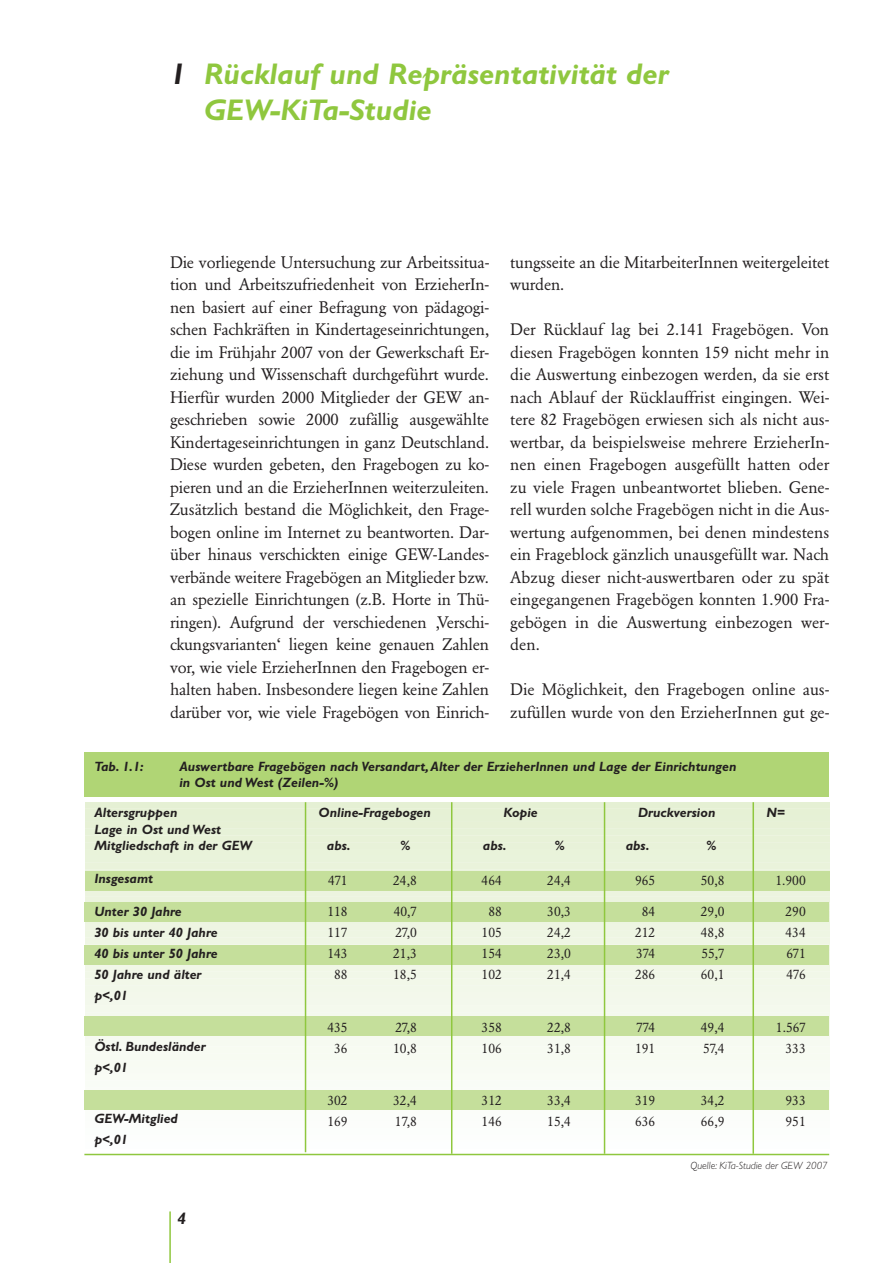
<style>
.page{position:relative;width:893px;height:1263px;background:#fff}
.page>*{position:absolute;margin:0;border:0;box-sizing:border-box;transform-origin:0 0}
.t1{font:italic 700 30px/36px "Gill Sans";color:#8fc73e}
.t2{font:16.5px/22.5px "Garamond BE";color:#231f20;text-align:justify}
.t3{font:italic 700 16.5px "Gill Sans";color:#231f20}
.t4{font:italic 700 13.5px/21px "Gill Sans";color:#231f20}
.t5{font:13.5px/21px "Garamond BE";color:#231f20}
.t6{font:italic 300 10.5px "Gill Sans";color:#231f20}
.s1{color:#231f20}
</style>
<div class="page">
<div style="left:85px;top:803px;width:744px;height:7px;background:#e5f0d4"></div>
<div style="left:85px;top:807px;width:744px;height:10px;background:#e6f1d5"></div>
<div style="left:85px;top:813px;width:744px;height:10px;background:#e6f1d6"></div>
<div style="left:85px;top:820px;width:744px;height:10px;background:#e7f1d6"></div>
<div style="left:85px;top:827px;width:744px;height:10px;background:#e7f2d8"></div>
<div style="left:85px;top:834px;width:744px;height:10px;background:#e8f2d8"></div>
<div style="left:85px;top:841px;width:744px;height:10px;background:#e8f2d9"></div>
<div style="left:85px;top:847px;width:744px;height:10px;background:#e9f3da"></div>
<div style="left:85px;top:854px;width:744px;height:10px;background:#e9f3db"></div>
<div style="left:85px;top:861px;width:744px;height:10px;background:#eaf3db"></div>
<svg style="left:85px;top:890px;width:744px;height:5px;background:#e4efd1"></svg>
<div style="left:85px;top:895px;width:744px;height:10px;background:#ecf4df"></div>
<div style="left:85px;top:915px;width:744px;height:10px;background:#c5df9b"></div>
<div style="left:85px;top:922px;width:744px;height:10px;background:#eef5e2"></div>
<div style="left:85px;top:929px;width:744px;height:10px;background:#eef6e3"></div>
<div style="left:85px;top:936px;width:744px;height:10px;background:#eff6e4"></div>
<svg style="left:85px;top:943px;width:744px;height:3px"></svg>
<div style="left:85px;top:963px;width:744px;height:10px;background:#f1f7e7"></div>
<div style="left:85px;top:970px;width:744px;height:10px;background:#f1f7e8"></div>
<div style="left:85px;top:977px;width:744px;height:10px;background:#f2f8e9"></div>
<div style="left:85px;top:984px;width:744px;height:10px;background:#f2f8ea"></div>
<div style="left:85px;top:990px;width:744px;height:10px;background:#f3f8eb"></div>
<div style="left:85px;top:997px;width:744px;height:10px;background:#f3f8ec"></div>
<div style="left:85px;top:1004px;width:744px;height:10px;background:#f4f9ed"></div>
<svg style="left:85px;top:1011px;width:744px;height:6px"></svg>
<div style="left:85px;top:1031px;width:744px;height:10px;background:#f6faf0"></div>
<div style="left:85px;top:1038px;width:744px;height:10px;background:#f6faf1"></div>
<div style="left:85px;top:1045px;width:744px;height:10px;background:#f7fbf2"></div>
<div style="left:85px;top:1052px;width:744px;height:10px;background:#f7fbf2"></div>
<div style="left:85px;top:1058px;width:744px;height:10px;background:#f8fbf3"></div>
<div style="left:85px;top:1065px;width:744px;height:10px;background:#f8fbf4"></div>
<div style="left:85px;top:1072px;width:744px;height:10px;background:#f9fcf5"></div>
<div style="left:85px;top:1079px;width:744px;height:10px;background:#f9fcf6"></div>
<svg style="left:85px;top:1086px;width:744px;height:5px"></svg>
<div style="left:85px;top:1106px;width:744px;height:10px;background:#fbfdf9"></div>
<div style="left:85px;top:1113px;width:744px;height:10px;background:#fbfdfa"></div>
<div style="left:85px;top:1120px;width:744px;height:10px;background:#fcfdfb"></div>
<div style="left:85px;top:871px;width:744px;height:19px;background:#c5df9b"></div>
<div style="left:84px;top:902px;width:745px;height:19px;background:#c5df9b"></div>
<div style="left:84px;top:946px;width:745px;height:19px;background:#c5df9b"></div>
<hr style="left:169px;top:1211px;width:2px;height:52px;background:#8fc73e">
<div style="left:84px;top:1017px;width:745px;height:19px;background:#c5df9b"></div>
<div style="left:84px;top:1091px;width:745px;height:19px;background:#c5df9b"></div>
<div style="left:84px;top:752px;width:745px;height:44px;background:#b0d575"></div>
<hr style="left:451px;top:802px;width:1px;height:352px;background:#8fc73e">
<hr style="left:305px;top:802px;width:1px;height:350px;background:#8fc73e">
<hr style="left:84px;top:1154px;width:745px;height:1px;background:#8fc73e">
<hr style="left:604px;top:802px;width:1px;height:352px;background:#8fc73e">
<hr style="left:752px;top:802px;width:2px;height:352px;background:#8fc73e">
<h1 class="t1" style="left:204px;top:59px;width:466px;text-indent:-34px"><span class="s1">1</span> Rücklauf und Repräsentativität der<br>GEW-KiTa-Studie</h1>
<p class="t2" style="left:170px;top:252px;width:321px">Die vorliegende Untersuchung zur Arbeitssitua&shy;tion und Arbeitszufriedenheit von ErzieherIn&shy;nen basiert auf einer Befragung von pädagogi&shy;schen Fachkräften in Kindertageseinrichtungen, die im Frühjahr 2007 von der Gewerkschaft Er&shy;ziehung und Wissenschaft durchgeführt wurde.<br>Hierfür wurden 2000 Mitglieder der GEW an&shy;geschrieben sowie 2000 zufällig ausgewählte Kindertageseinrichtungen in ganz Deutschland.<br>Diese wurden gebeten, den Fragebogen zu ko&shy;pieren und an die ErzieherInnen weiterzuleiten.<br>Zusätzlich bestand die Möglichkeit, den Frage&shy;bogen online im Internet zu beantworten. Dar&shy;über hinaus verschickten einige GEW-Landes&shy;verbände weitere Fragebögen an Mitglieder bzw. an spezielle Einrichtungen (z.B. Horte in Thü&shy;ringen). Aufgrund der verschiedenen ‚Verschi&shy;ckungsvarianten‘ liegen keine genauen Zahlen vor, wie viele ErzieherInnen den Fragebogen er&shy;halten haben. Insbesondere liegen keine Zahlen darüber vor, wie viele Fragebögen von Einrich-</p>
<p class="t2" style="left:510px;top:252px;width:321px">tungsseite an die MitarbeiterInnen weitergeleitet wurden.</p>
<p class="t2" style="left:510px;top:320px;width:320px">Der Rücklauf lag bei 2.141 Fragebögen. Von diesen Fragebögen konnten 159 nicht mehr in die Auswertung einbezogen werden, da sie erst nach Ablauf der Rücklauffrist eingingen. Wei&shy;tere 82 Fragebögen erwiesen sich als nicht aus&shy;wertbar, da beispielsweise mehrere ErzieherIn&shy;nen einen Fragebogen ausgefüllt hatten oder zu viele Fragen unbeantwortet blieben. Gene&shy;rell wurden solche Fragebögen nicht in die Aus&shy;wertung aufgenommen, bei denen mindestens ein Frageblock gänzlich unausgefüllt war. Nach Abzug dieser nicht-auswertbaren oder zu spät eingegangenen Fragebögen konnten 1.900 Fra&shy;gebögen in die Auswertung einbezogen wer&shy;den.</p>
<p class="t2" style="left:510px;top:680px;width:320px">Die Möglichkeit, den Fragebogen online aus&shy;zufüllen wurde von den ErzieherInnen gut ge-</p>
<p class="t4" style="left:94px;top:757px;width:51px">Tab. 1.1:</p>
<p class="t4" style="left:179px;top:759px;width:558px;line-height:16.2px">Auswertbare Fragebögen nach Versandart,Alter der ErzieherInnen und Lage der Einrichtungen in Ost und West (Zeilen-%)</p>
<p class="t4" style="left:94px;top:803px;width:85px">Altersgruppen</p>
<p class="t4" style="left:319px;top:803px;width:114px">Online-Fragebogen</p>
<p class="t4" style="left:503px;top:803px;width:36px">Kopie</p>
<p class="t4" style="left:638px;top:803px;width:79px">Druckversion</p>
<p class="t4" style="left:767px;top:803px;width:20px">N=</p>
<p class="t4" style="left:94px;top:822px;width:159px;line-height:16.5px">Lage in Ost und West<br>Mitgliedschaft in der GEW</p>
<p class="t4" style="left:327px;top:836px;width:25px">abs.</p>
<p class="t4" style="left:400px;top:836px;width:11px">%</p>
<p class="t4" style="left:483px;top:836px;width:25px">abs.</p>
<p class="t4" style="left:555px;top:836px;width:11px">%</p>
<p class="t4" style="left:626px;top:836px;width:25px">abs.</p>
<p class="t4" style="left:707px;top:836px;width:11px">%</p>
<p class="t4" style="left:94px;top:869px;width:60px">Insgesamt</p>
<p class="t4" style="left:94px;top:902px;width:125px">Unter 30 Jahre<br>30 bis unter 40 Jahre<br>40 bis unter 50 Jahre<br>50 Jahre und älter p&lt;,01</p>
<p class="t4" style="left:94px;top:1037px;width:113px">Östl. Bundesländer p&lt;,01</p>
<p class="t4" style="left:94px;top:1109px;width:85px">GEW-Mitglied p&lt;,01</p>
<p class="t3" style="left:178px;top:1212px;width:10px">4</p>
<p class="t5" style="left:328px;top:871px;width:21px">471</p>
<p class="t5" style="left:327px;top:902px;width:22px;text-align:center">118<br>117<br>143<br>88</p>
<p class="t5" style="left:393px;top:871px;width:25px">24,8</p>
<p class="t5" style="left:393px;top:902px;width:25px;text-align:justify">40,7<br>27,0<br>21,3<br>18,5</p>
<p class="t5" style="left:482px;top:871px;width:22px">464</p>
<p class="t5" style="left:482px;top:902px;width:22px;text-align:center">88<br>105<br>154<br>102</p>
<p class="t5" style="left:547px;top:871px;width:25px">24,4</p>
<p class="t5" style="left:547px;top:902px;width:25px;text-align:justify">30,3<br>24,2<br>23,0<br>21,4</p>
<p class="t5" style="left:635px;top:871px;width:22px">965</p>
<p class="t5" style="left:635px;top:902px;width:22px;text-align:center">84<br>212<br>374<br>286</p>
<p class="t5" style="left:701px;top:871px;width:25px">50,8</p>
<p class="t5" style="left:701px;top:902px;width:25px;text-align:justify">29,0<br>48,8<br>55,7<br>60,1</p>
<p class="t5" style="left:775px;top:871px;width:32px">1.900</p>
<p class="t5" style="left:785px;top:902px;width:22px;text-align:justify">290<br>434<br>671<br>476</p>
<p class="t5" style="left:327px;top:1018px;width:22px;text-align:center">435<br>36</p>
<p class="t5" style="left:393px;top:1018px;width:25px">27,8<br>10,8</p>
<p class="t5" style="left:482px;top:1018px;width:22px">358<br>106</p>
<p class="t5" style="left:547px;top:1018px;width:25px">22,8<br>31,8</p>
<p class="t5" style="left:635px;top:1018px;width:22px">774<br>191</p>
<p class="t5" style="left:701px;top:1018px;width:25px">49,4<br>57,4</p>
<p class="t5" style="left:776px;top:1018px;width:31px;text-align:right">1.567<br>333</p>
<p class="t5" style="left:327px;top:1091px;width:22px">302<br>169</p>
<p class="t5" style="left:393px;top:1091px;width:25px">32,4<br>17,8</p>
<p class="t5" style="left:482px;top:1091px;width:22px">312<br>146</p>
<p class="t5" style="left:547px;top:1091px;width:25px">33,4<br>15,4</p>
<p class="t5" style="left:635px;top:1091px;width:22px">319<br>636</p>
<p class="t5" style="left:701px;top:1091px;width:25px">34,2<br>66,9</p>
<p class="t5" style="left:785px;top:1091px;width:22px">933<br>951</p>
<p class="t6" style="left:690px;top:1161px;width:139px">Quelle: KiTa-Studie der GEW 2007</p>
</div>
